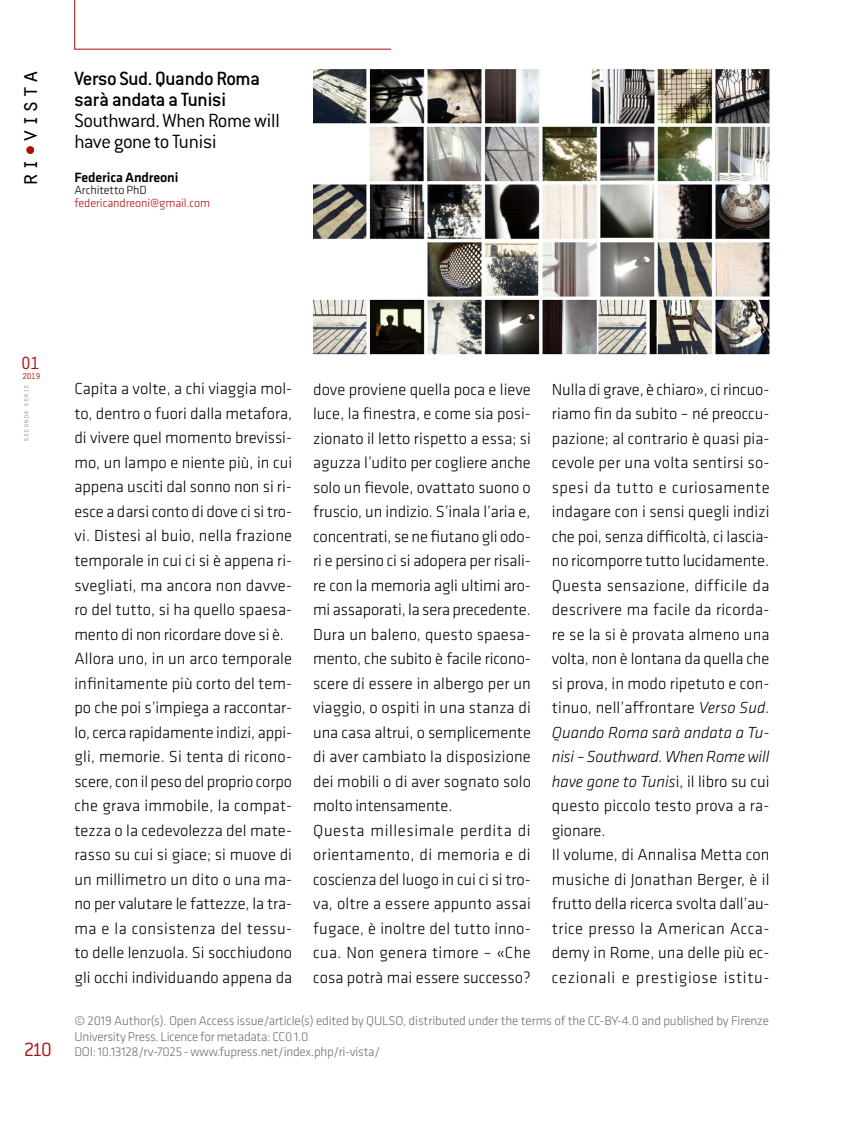
<style>
.page{position:relative;width:844px;height:1141px;background:#fff}
.page>*{position:absolute;margin:0;border:0;box-sizing:border-box;transform-origin:0 0}
.t1{font:24.5px "Orator";color:#000}
.t2{font:300 21px/21px "Conduit ITC";letter-spacing:-.02em;color:#000}
.t3{font:500 21px/21px "Conduit ITC";letter-spacing:-.02em;color:#000}
.t4{font:300 21px "Conduit ITC";color:#ae0f0a}
.t5{font:18.38px "Orator";color:#ae0f0a}
.t6{font:300 16.62px/24.5px "Klavika";color:#000}
.t7{font:500 14px "Klavika";letter-spacing:-.01em;color:#000}
.t8{font:300 13.12px/15.8px "Klavika";letter-spacing:-.01em;color:#706f6f}
.t9{font:300 12.25px "Klavika";letter-spacing:-.01em;color:#ae0f0a}
.t10{font:300 12.25px "Klavika";letter-spacing:-.01em;color:#000}
.t11{font:8.75px "Orator";color:#ae0f0a}
.t12{font:7.88px "Orator";letter-spacing:-.025em;color:#9d9d9c}
.s1{font-style:italic}
</style>
<div class="page">
<svg style="left:74px;top:0;width:317px;height:50px"></svg>
<div style="left:26px;top:146px;width:8px;height:8px;background:#ae0f0a;border-radius:50%"></div>
<img style="left:313px;top:70px;width:456px;height:284px">
<h1 class="t1" style="left:11px;top:187px;width:119px;rotate:-90deg">ri-vista</h1>
<p class="t3" style="left:74px;top:68px;width:187px">Verso Sud. Quando Roma sarà andata a Tunisi</p>
<p class="t2" style="left:74px;top:110px;width:207px">Southward. When Rome will have gone to Tunisi</p>
<p class="t7" style="left:74px;top:170px;width:105px">Federica Andreoni</p>
<p class="t10" style="left:74px;top:184px;width:74px">Architetto PhD</p>
<p class="t9" style="left:74px;top:196px;width:137px">federicandreoni@gmail.com</p>
<p class="t5" style="left:20px;top:349px;width:22px">01</p>
<p class="t11" style="left:22px;top:370px;width:20px">2019</p>
<p class="t12" style="left:20px;top:442px;width:59px;rotate:-90deg">seconda serie</p>
<p class="t4" style="left:24px;top:1038px;width:30px">210</p>
<p class="t6" style="left:74px;top:377px;width:219px">Capita a volte, a chi viaggia mol&shy;to, dentro o fuori dalla metafora, di vivere quel momento brevissi&shy;mo, un lampo e niente più, in cui appena usciti dal sonno non si ri&shy;esce a darsi conto di dove ci si tro&shy;vi. Distesi al buio, nella frazione temporale in cui ci si è appena ri&shy;svegliati, ma ancora non davve&shy;ro del tutto, si ha quello spaesa&shy;mento di non ricordare dove si è.<br>Allora uno, in un arco temporale infinitamente più corto del tem&shy;po che poi s’impiega a raccontar&shy;lo, cerca rapidamente indizi, appi&shy;gli, memorie. Si tenta di ricono&shy;scere, con il peso del proprio corpo che grava immobile, la compat&shy;tezza o la cedevolezza del mate&shy;rasso su cui si giace; si muove di un millimetro un dito o una ma&shy;no per valutare le fattezze, la tra&shy;ma e la consistenza del tessu&shy;to delle lenzuola. Si socchiudono gli occhi individuando appena da</p>
<p class="t6" style="left:313px;top:377px;width:219px">dove proviene quella poca e lieve luce, la finestra, e come sia posi&shy;zionato il letto rispetto a essa; si aguzza l’udito per cogliere anche solo un fievole, ovattato suono o fruscio, un indizio. S’inala l’aria e, concentrati, se ne fiutano gli odo&shy;ri e persino ci si adopera per risali&shy;re con la memoria agli ultimi aro&shy;mi assaporati, la sera precedente.<br>Dura un baleno, questo spaesa&shy;mento, che subito è facile ricono&shy;scere di essere in albergo per un viaggio, o ospiti in una stanza di una casa altrui, o semplicemente di aver cambiato la disposizione dei mobili o di aver sognato solo molto intensamente.<br>Questa millesimale perdita di orientamento, di memoria e di coscienza del luogo in cui ci si tro&shy;va, oltre a essere appunto assai fugace, è inoltre del tutto inno&shy;cua. Non genera timore – «Che cosa potrà mai essere successo?</p>
<p class="t6" style="left:551px;top:377px;width:219px">Nulla di grave, è chiaro», ci rincuo&shy;riamo fin da subito – né preoccu&shy;pazione; al contrario è quasi pia&shy;cevole per una volta sentirsi so&shy;spesi da tutto e curiosamente indagare con i sensi quegli indizi che poi, senza difficoltà, ci lascia&shy;no ricomporre tutto lucidamente.<br>Questa sensazione, difficile da descrivere ma facile da ricorda&shy;re se la si è provata almeno una volta, non è lontana da quella che si prova, in modo ripetuto e con&shy;tinuo, nell’affrontare <span class="s1">Verso Sud.<br>Quando Roma sarà andata a Tu&shy;nisi – Southward. When Rome will have gone to Tunis</span>i, il libro su cui questo piccolo testo prova a ra&shy;gionare.<br>Il volume, di Annalisa Metta con musiche di Jonathan Berger, è il frutto della ricerca svolta dall’au&shy;trice presso la American Acca&shy;demy in Rome, una delle più ec&shy;cezionali e prestigiose istitu-</p>
<p class="t8" style="left:74px;top:1013px;width:696px">© 2019 Author(s). Open Access issue/article(s) edited by QULSO, distributed under the terms of the CC-BY-4.0 and published by Firenze<br>University Press. Licence for metadata: CC0 1.0<br>DOI: 10.13128/rv-7025 - www.fupress.net/index.php/ri-vista/</p>
</div>
